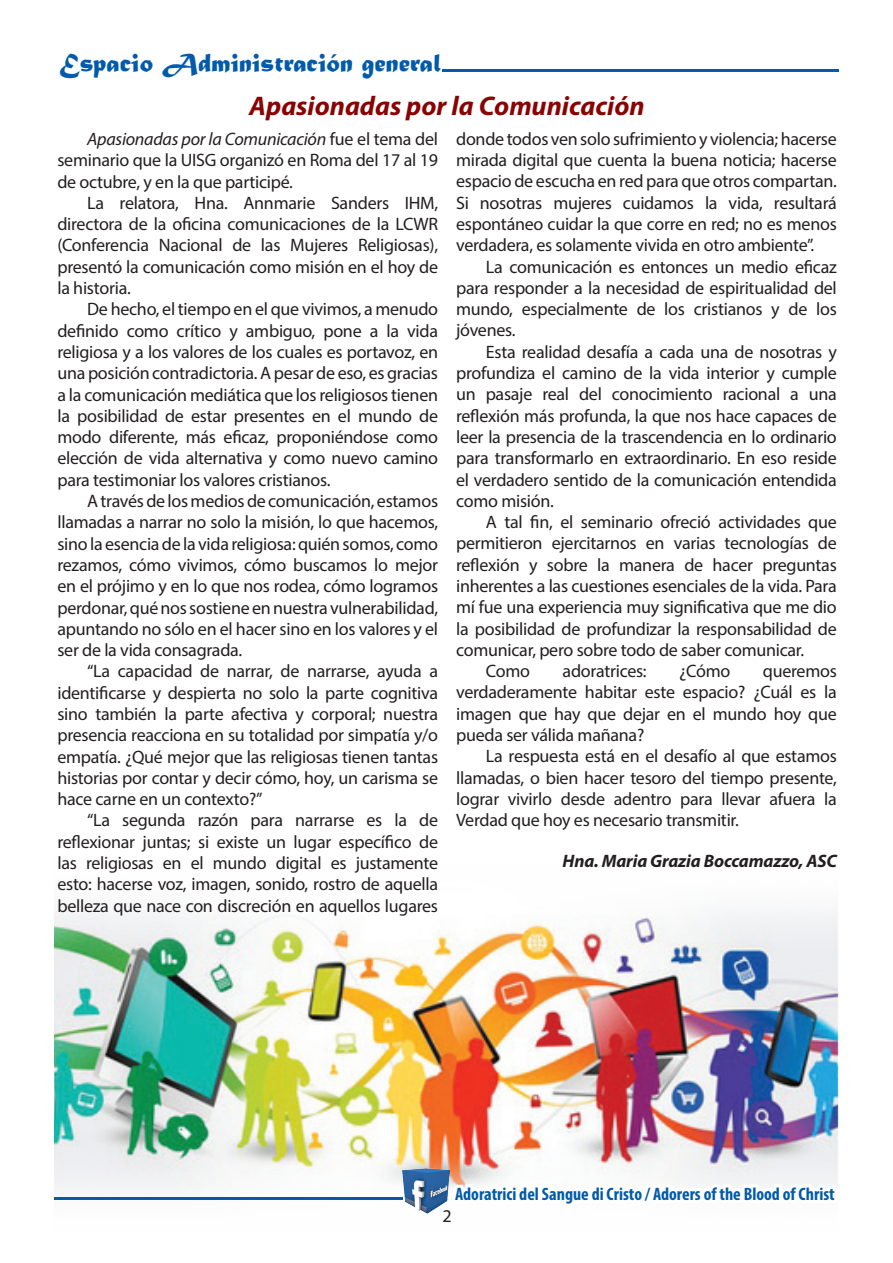
<style>
.page{position:relative;width:893px;height:1263px;background:#fff}
.page>*{position:absolute;margin:0;border:0;box-sizing:border-box;transform-origin:0 0}
.t1{font:italic 700 27px "Myriad Pro";color:#8b0202}
.t2{font:27px "Matura MT Script Capitals";color:#015aaa}
.t3{font:18px/21.3px "Myriad Pro";letter-spacing:-.015em;color:#231f20;text-align:justify}
.t4{font:700 condensed 18px "Myriad Pro";color:#015aaa}
.t5{font:italic 700 18px "Myriad Pro";letter-spacing:-.01em;color:#231f20}
.s1{font-style:italic}
</style>
<div class="page">
<img style="left:54px;top:910px;width:785px;height:282px">
<svg style="left:54px;top:1197px;width:345px;height:3px"></svg>
<img style="left:399px;top:1168px;width:49px;height:46px">
<img style="left:448px;top:1099px;width:391px;height:93px">
<svg style="left:442px;top:69px;width:397px;height:3px"></svg>
<h1 class="t2" style="left:60px;top:46px;width:383px">Espacio Administración general</h1>
<h1 class="t1" style="left:249px;top:88px;width:397px">Apasionadas por la Comunicación</h1>
<p class="t3" style="left:57px;top:128px;width:382px;text-indent:30px"><span class="s1">Apasionadas por la Comunicación</span> fue el tema del seminario que la UISG organizó en Roma del 17 al 19 de octubre, y en la que participé.</p>
<p class="t3" style="left:57px;top:192px;width:382px;text-indent:30px">La relatora, Hna. Annmarie Sanders IHM, directora de la oficina comunicaciones de la LCWR (Conferencia Nacional de las Mujeres Religiosas), presentó la comunicación como misión en el hoy de la historia.</p>
<p class="t3" style="left:57px;top:298px;width:382px;text-indent:30px">De hecho, el tiempo en el que vivimos, a menudo definido como crítico y ambiguo, pone a la vida religiosa y a los valores de los cuales es portavoz, en una posición contradictoria. A pesar de eso, es gracias a la comunicación mediática que los religiosos tienen la posibilidad de estar presentes en el mundo de modo diferente, más eficaz, proponiéndose como elección de vida alternativa y como nuevo camino para testimoniar los valores cristianos.</p>
<p class="t3" style="left:57px;top:490px;width:382px;text-indent:30px">A través de los medios de comunicación, estamos llamadas a narrar no solo la misión, lo que hacemos, sino la esencia de la vida religiosa: quién somos, como rezamos, cómo vivimos, cómo buscamos lo mejor en el prójimo y en lo que nos rodea, cómo logramos perdonar, qué nos sostiene en nuestra vulnerabilidad, apuntando no sólo en el hacer sino en los valores y el ser de la vida consagrada.</p>
<p class="t3" style="left:57px;top:660px;width:382px;text-indent:30px">“La capacidad de narrar, de narrarse, ayuda a identificarse y despierta no solo la parte cognitiva sino también la parte afectiva y corporal; nuestra presencia reacciona en su totalidad por simpatía y/o empatía. ¿Qué mejor que las religiosas tienen tantas historias por contar y decir cómo, hoy, un carisma se hace carne en un contexto?”</p>
<p class="t3" style="left:57px;top:809px;width:382px;text-indent:30px">“La segunda razón para narrarse es la de reflexionar juntas; si existe un lugar específico de las religiosas en el mundo digital es justamente esto: hacerse voz, imagen, sonido, rostro de aquella belleza que nace con discreción en aquellos lugares</p>
<p class="t3" style="left:456px;top:128px;width:382px">donde todos ven solo sufrimiento y violencia; hacerse mirada digital que cuenta la buena noticia; hacerse espacio de escucha en red para que otros compartan.<br>Si nosotras mujeres cuidamos la vida, resultará espontáneo cuidar la que corre en red; no es menos verdadera, es solamente vivida en otro ambiente”.</p>
<p class="t3" style="left:456px;top:256px;width:382px;text-indent:30px">La comunicación es entonces un medio eficaz para responder a la necesidad de espiritualidad del mundo, especialmente de los cristianos y de los jóvenes.</p>
<p class="t3" style="left:456px;top:341px;width:382px;text-indent:30px">Esta realidad desafía a cada una de nosotras y profundiza el camino de la vida interior y cumple un pasaje real del conocimiento racional a una reflexión más profunda, la que nos hace capaces de leer la presencia de la trascendencia en lo ordinario para transformarlo en extraordinario. En eso reside el verdadero sentido de la comunicación entendida como misión.</p>
<p class="t3" style="left:486px;top:511px;width:352px">A tal fin, el seminario ofreció actividades que</p>
<p class="t3" style="left:456px;top:532px;width:382px">permitieron ejercitarnos en varias tecnologías de</p>
<p class="t3" style="left:456px;top:554px;width:382px">reflexión y sobre la manera de hacer preguntas</p>
<p class="t3" style="left:456px;top:575px;width:382px">inherentes a las cuestiones esenciales de la vida. Para</p>
<p class="t3" style="left:456px;top:596px;width:382px">mí fue una experiencia muy significativa que me dio</p>
<p class="t3" style="left:456px;top:618px;width:382px">la posibilidad de profundizar la responsabilidad de</p>
<p class="t3" style="left:456px;top:639px;width:350px">comunicar, pero sobre todo de saber comunicar.</p>
<p class="t3" style="left:486px;top:660px;width:46px">Como</p>
<p class="t3" style="left:563px;top:660px;width:86px">adoratrices:</p>
<p class="t3" style="left:679px;top:660px;width:53px">¿Cómo</p>
<p class="t3" style="left:456px;top:660px;width:382px;text-indent:307px">queremos verdaderamente habitar este espacio? ¿Cuál es la imagen que hay que dejar en el mundo hoy que pueda ser válida mañana?</p>
<p class="t3" style="left:456px;top:745px;width:382px;text-indent:30px">La respuesta está en el desafío al que estamos llamadas, o bien hacer tesoro del tiempo presente, lograr vivirlo desde adentro para llevar afuera la Verdad que hoy es necesario transmitir.</p>
<p class="t5" style="left:563px;top:849px;width:276px">Hna. Maria Grazia Boccamazzo, ASC</p>
<p class="t4" style="left:455px;top:1182px;width:381px">Adoratrici del Sangue di Cristo / Adorers of the Blood of Christ</p>
<p class="t3" style="left:443px;top:1205px;width:11px">2</p>
</div>
